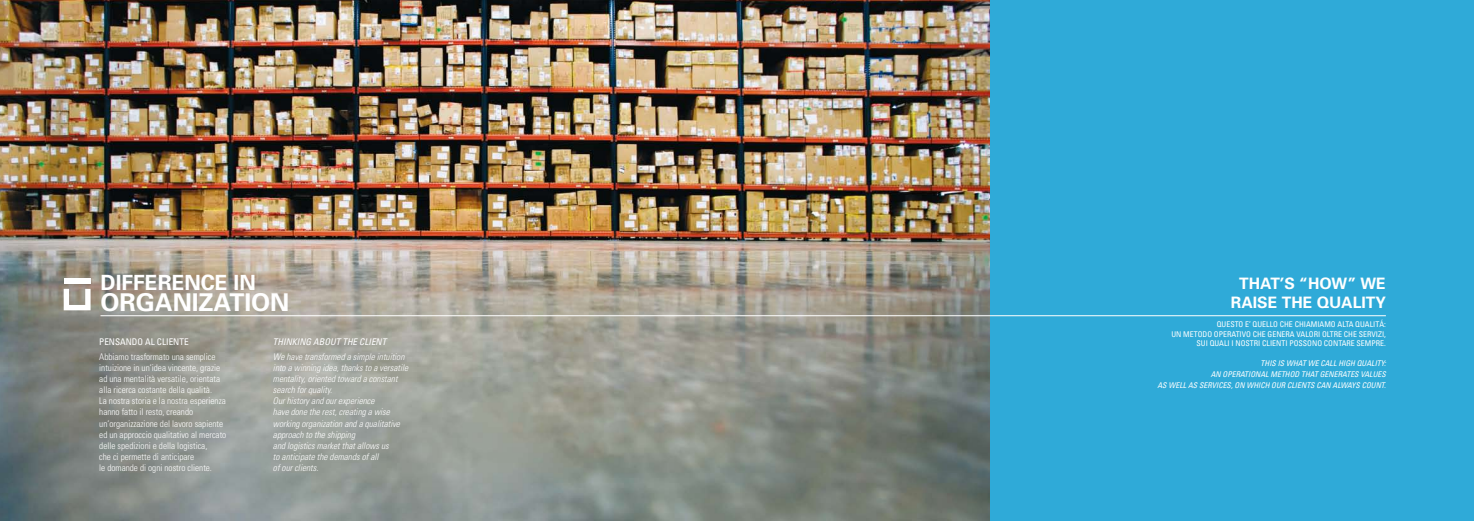
<style>
.page{position:relative;width:1474px;height:521px;background:#fff}
.page>*{position:absolute;margin:0;border:0;box-sizing:border-box;transform-origin:0 0}
.t1{font:700 24.5px "Univers";color:#fff}
.t2{font:700 21px "Univers";color:#fff}
.t3{font:700 15.75px/18.9px "Univers";color:#fff;text-align:center}
.t4{font:300 condensed 9.19px/11px "Univers";color:#fff}
.t5{font:italic 300 condensed 9.19px/11px "Univers";color:#fff}
.t6{font:italic condensed 9.19px "Univers";color:#fff}
.t7{font:condensed 9.19px "Univers";color:#fff}
.t8{font:condensed 7.88px/9.5px "Univers";color:#fff;text-align:right}
.t9{font:italic condensed 7.88px/10.8px "Univers";color:#fff;text-align:right}
</style>
<div class="page">
<img style="left:0;top:0;width:990px;height:521px">
<div style="left:990px;top:0;width:483px;height:521px;background:#2faad8"></div>
<hr style="left:100px;top:315px;width:1285px;height:1px;background:#fff">
<svg style="left:64px;top:289px;width:27px;height:21px"></svg>
<div style="left:64px;top:278px;width:27px;height:5px;background:#fff"></div>
<h2 class="t2" style="left:100px;top:269px;width:14px">DIFFEREN</h2>
<h2 class="t2" style="left:201px;top:269px;width:56px">CE IN</h2>
<h1 class="t1" style="left:100px;top:286px;width:190px">ORGANIZATION</h1>
<p class="t7" style="left:99px;top:336px;width:91px">PENSANDO AL CLIENTE</p>
<p class="t4" style="left:99px;top:351px;width:129px">Abbiamo trasformato una semplice intuizione in un’idea vincente, grazie ad una mentalità versatile, orientata alla ricerca costante della qualità.<br>La nostra storia e la nostra esperienza hanno fatto il resto, creando un’organizzazione del lavoro sapiente ed un approccio qualitativo al mercato delle spedizioni e della logistica,<br>che ci permette di anticipare<br>le domande di ogni nostro cliente.</p>
<p class="t6" style="left:273px;top:336px;width:115px">THINKING ABOUT THE CLIENT</p>
<p class="t5" style="left:273px;top:351px;width:137px">We have transformed a simple intuition into a winning idea, thanks to a versatile mentality, oriented toward a constant search for quality.<br>Our history and our experience<br>have done the rest, creating a wise working organization and a qualitative approach to the shipping<br>and logistics market that allows us<br>to anticipate the demands of all<br>of our clients.</p>
<h3 class="t3" style="left:1230px;top:274px;width:156px">THAT’S “HOW” WE<br>RAISE THE QUALITY</h3>
<p class="t8" style="left:1171px;top:319px;width:216px">QUESTO E’ QUELLO CHE CHIAMIAMO ALTA QUALITÁ:<br>UN METODO OPERATIVO CHE GENERA VALORI OLTRE CHE SERVIZI,<br>SUI QUALI I NOSTRI CLIENTI POSSONO CONTARE SEMPRE.</p>
<p class="t9" style="left:1157px;top:358px;width:230px">THIS IS WHAT WE CALL HIGH QUALITY:<br>AN OPERATIONAL METHOD THAT GENERATES VALUES<br>AS WELL AS SERVICES, ON WHICH OUR CLIENTS CAN ALWAYS COUNT.</p>
</div>
